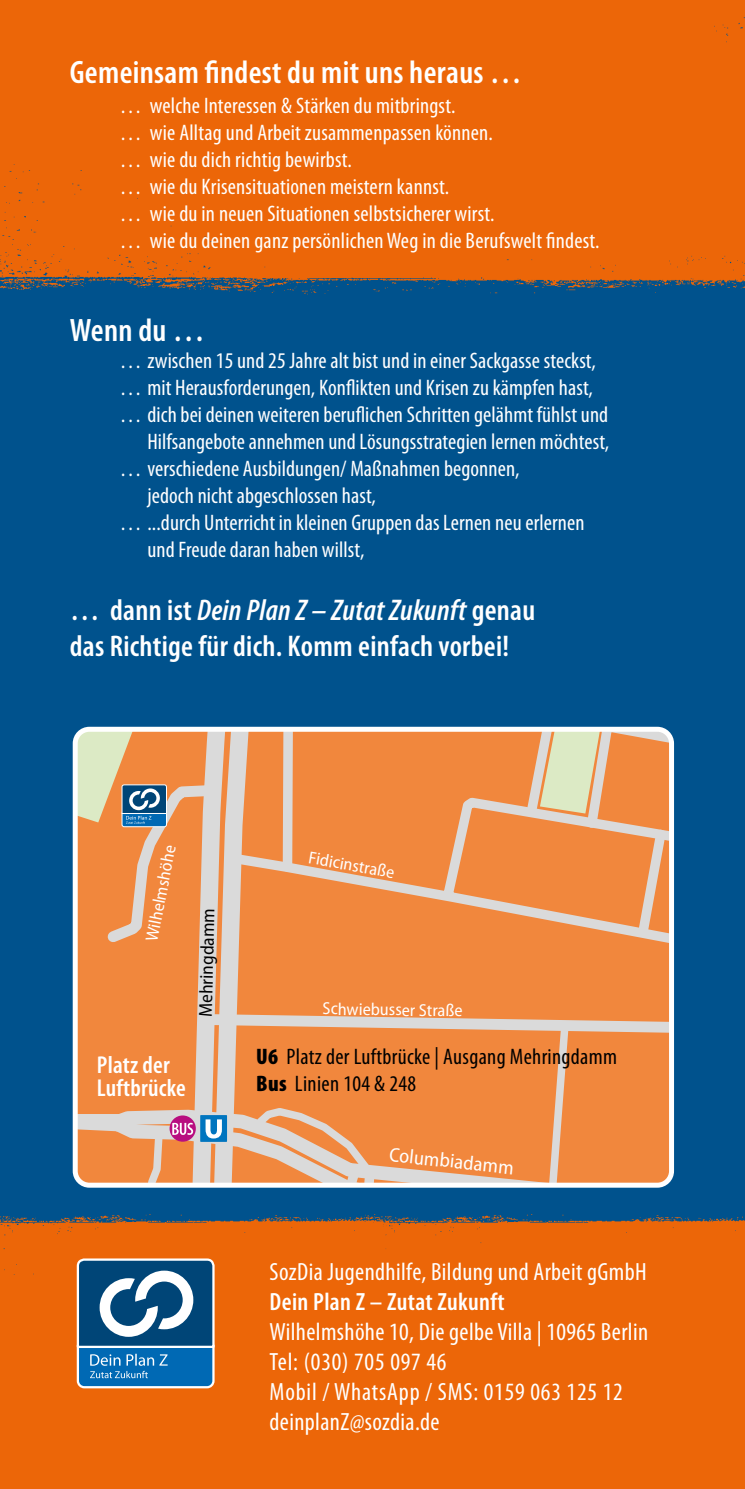
<style>
.page{position:relative;width:745px;height:1489px;background:#fff}
.page>*{position:absolute;margin:0;border:0;box-sizing:border-box;transform-origin:0 0}
.t1{font:600 condensed 32.5px "Myriad Pro";letter-spacing:.01em;color:#fff}
.t2{font:600 condensed 30px/36px "Myriad Pro";letter-spacing:.01em;color:#fff}
.t3{font:condensed 25px/30px "Myriad Pro";letter-spacing:.015em;color:#fff}
.t4{font:600 condensed 25px "Myriad Pro";letter-spacing:.015em;color:#fff}
.t5{font:600 condensed 24.5px/22.5px "Myriad Pro";letter-spacing:.01em;color:#fff}
.t6{font:condensed 22.5px/27px "Myriad Pro";letter-spacing:.005em;color:#fff}
.t7{font:condensed 22.5px/27px "Myriad Pro";letter-spacing:.015em;color:#000}
.t8{font:semi-condensed 20px "Myriad Pro";color:#fff}
.t9{font:semi-condensed 18.75px "Myriad Pro";color:#000}
.t10{font:semi-condensed 17.5px "Myriad Pro";color:#fff}
.s1{font-style:italic}
.s2{font-weight:900}
</style>
<div class="page">
<div style="left:0;top:0;width:744px;height:1488px;background:#00528d"></div>
<img style="left:406px;top:1214px;width:338px;height:69px">
<img style="left:0;top:1214px;width:406px;height:69px">
<div style="left:0;top:0;width:744px;height:294px;background:#ec6608"></div>
<div style="left:0;top:1283px;width:744px;height:205px;background:#ec6608"></div>
<svg style="left:76px;top:1257px;width:139px;height:132px;background:#427ba3"></svg>
<svg style="left:75px;top:729px;width:596px;height:456px;background:#eb985e"></svg>
<h1 class="t1" style="left:70px;top:55px;width:453px">Gemeinsam findest du mit uns heraus …</h1>
<p class="t6" style="left:119px;top:92px;width:481px">… welche Interessen &amp; Stärken du mitbringst.<br>… wie Alltag und Arbeit zusammenpassen können.<br>… wie du dich richtig bewirbst.<br>… wie du Krisensituationen meistern kannst.<br>… wie du in neuen Situationen selbstsicherer wirst.<br>… wie du deinen ganz persönlichen Weg in die Berufswelt findest.</p>
<h1 class="t1" style="left:70px;top:312px;width:136px">Wenn du …</h1>
<p class="t6" style="left:119px;top:347px;width:477px">… zwischen 15 und 25 Jahre alt bist und in einer Sackgasse steckst,</p>
<p class="t6" style="left:119px;top:374px;width:474px">… mit Herausforderungen, Konflikten und Krisen zu kämpfen hast,</p>
<p class="t6" style="left:119px;top:401px;width:490px">… dich bei deinen weiteren beruflichen Schritten gelähmt fühlst und</p>
<p class="t6" style="left:147px;top:428px;width:463px">Hilfsangebote annehmen und Lösungsstrategien lernen möchtest,</p>
<p class="t6" style="left:119px;top:455px;width:401px">… verschiedene Ausbildungen/ Maßnahmen begonnen,</p>
<p class="t6" style="left:147px;top:482px;width:230px">jedoch nicht abgeschlossen hast,</p>
<p class="t6" style="left:119px;top:509px;width:466px">… ...durch Unterricht in kleinen Gruppen das Lernen neu erlernen</p>
<p class="t6" style="left:147px;top:536px;width:218px">und Freude daran haben willst,</p>
<h2 class="t2" style="left:70px;top:593px;width:466px">… dann ist <span class="s1">Dein Plan Z – Zutat Zukunft</span> genau das Richtige für dich. Komm einfach vorbei!</h2>
<p class="t10" style="left:142px;top:939px;width:99px;rotate:-79deg">Wilhelmshöhe</p>
<p class="t9" style="left:196px;top:1016px;width:110px;rotate:-89deg">Mehringdamm</p>
<p class="t5" style="left:97px;top:1054px;width:90px">Platz der<br>Luftbrücke</p>
<p class="t10" style="left:310px;top:848px;width:88px;rotate:10deg">Fidicinstraße</p>
<p class="t10" style="left:322px;top:998px;width:141px;rotate:1deg">Schwiebusser Straße</p>
<p class="t7" style="left:256px;top:1043px;width:362px"><span class="s2">U6</span> Platz der Luftbrücke | Ausgang Mehringdamm<br><span class="s2">Bus</span> Linien 104 &amp; 248</p>
<p class="t8" style="left:390px;top:1143px;width:126px;rotate:6deg">Columbiadamm</p>
<p class="t3" style="left:269px;top:1257px;width:378px">SozDia Jugendhilfe, Bildung und Arbeit gGmbH</p>
<p class="t4" style="left:269px;top:1287px;width:236px">Dein Plan Z – Zutat Zukunft</p>
<p class="t3" style="left:269px;top:1317px;width:380px">Wilhelmshöhe 10, Die gelbe Villa | 10965 Berlin<br>Tel: (030) 705 097 46<br>Mobil / WhatsApp / SMS: 0159 063 125 12 deinplanZ@sozdia.de</p>
</div>
